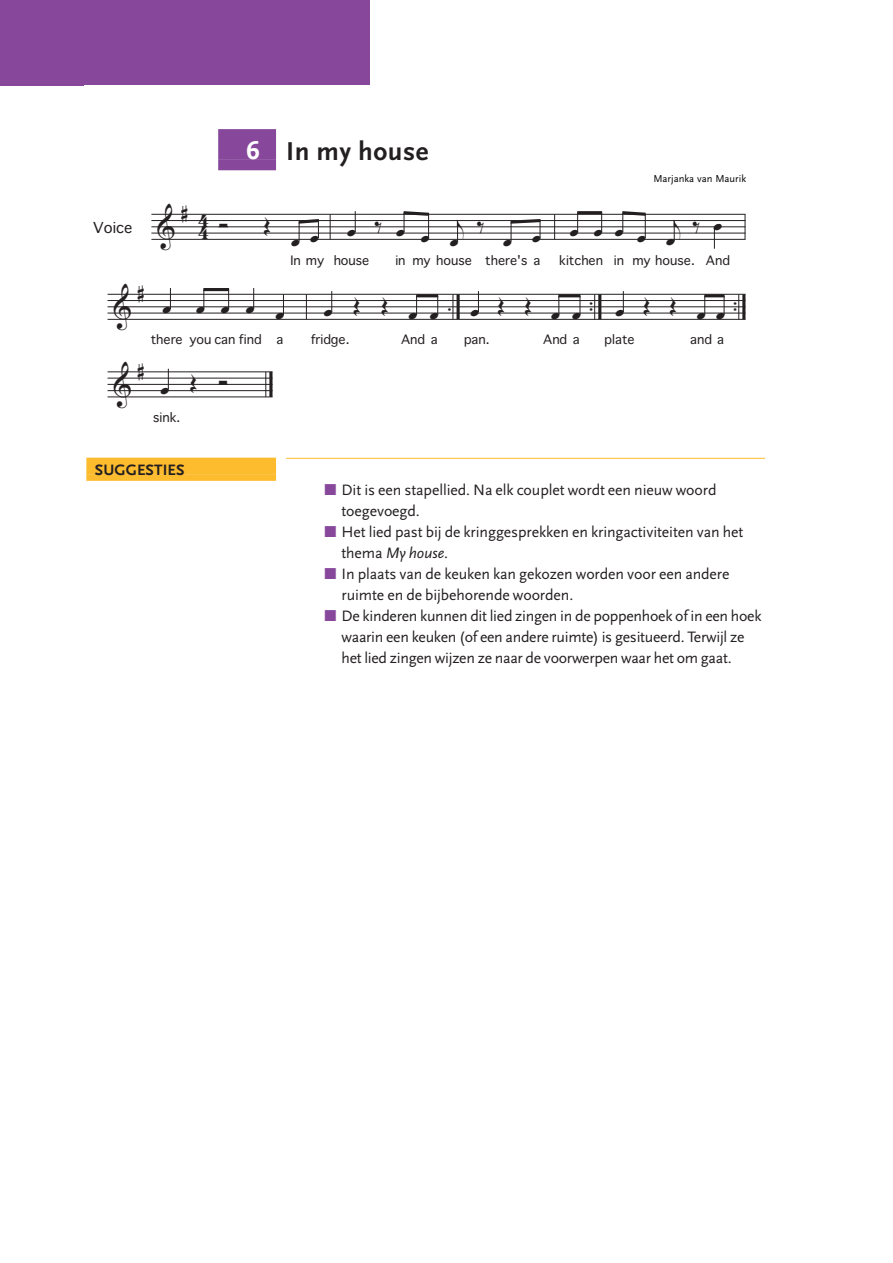
<style>
.page{position:relative;width:893px;height:1263px;background:#fff}
.page>*{position:absolute;margin:0;border:0;box-sizing:border-box;transform-origin:0 0}
.t1{font:700 27px "Scala Sans";letter-spacing:.025em;color:#231f20}
.t2{font:25.05px "Maestro";letter-spacing:.765em;color:#231f20}
.t3{font:15.75px/21px "Scala Sans";letter-spacing:-.005em;color:#231f20}
.t4{font:700 15.75px "Scala Sans";letter-spacing:.005em;color:#231f20}
.t5{font:14.55px "Geneva";color:#231f20}
.t6{font:12.6px "Geneva";color:#231f20}
.t7{font:10.5px "Scala Sans";color:#000}
.s1{font-family:"Scala Sans Figures";color:#fff}
.s2{color:#87489c}
.s3{font-style:italic}
</style>
<div class="page">
<div style="left:0;top:0;width:370px;height:692px;background:#87489c"></div>
<div style="left:0;top:86px;width:85px;height:606px;background:#fff"></div>
<div style="left:85px;top:86px;width:680px;height:106px;background:#fff"></div>
<div style="left:74px;top:111px;width:691px;height:581px;background:#fff"></div>
<div style="left:218px;top:129px;width:58px;height:30px;background:#87489c"></div>
<div style="left:218px;top:159px;width:58px;height:11px;background:#87489c"></div>
<div style="left:86px;top:458px;width:190px;height:16px;background:#fdbb2e"></div>
<div style="left:86px;top:474px;width:190px;height:7px;background:#fdbb2e"></div>
<hr style="left:286px;top:458px;width:479px;height:1px;background:#fdbb2e">
<hr style="left:218px;top:696px;width:58px;height:1px;background:#87489c">
<svg style="left:330px;top:215px;width:1px;height:24px"></svg>
<svg style="left:554px;top:215px;width:1px;height:24px"></svg>
<svg style="left:745px;top:214px;width:1px;height:25px"></svg>
<hr style="left:151px;top:214px;width:594px;height:1px;background:#231f20">
<hr style="left:151px;top:220px;width:594px;height:1px;background:#231f20">
<hr style="left:151px;top:226px;width:594px;height:1px;background:#231f20">
<hr style="left:151px;top:233px;width:594px;height:1px;background:#231f20">
<hr style="left:151px;top:239px;width:594px;height:1px;background:#231f20">
<svg style="left:299px;top:219px;width:20px;height:22px"></svg>
<svg style="left:355px;top:211px;width:1px;height:21px"></svg>
<svg style="left:404px;top:211px;width:25px;height:27px"></svg>
<svg style="left:457px;top:221px;width:1px;height:20px"></svg>
<svg style="left:511px;top:219px;width:30px;height:22px"></svg>
<svg style="left:577px;top:215px;width:1px;height:17px"></svg>
<svg style="left:601px;top:215px;width:1px;height:17px"></svg>
<hr style="left:577px;top:211px;width:25px;height:3px;background:#231f20">
<svg style="left:622px;top:211px;width:24px;height:27px"></svg>
<svg style="left:674px;top:221px;width:1px;height:20px"></svg>
<svg style="left:714px;top:228px;width:1px;height:21px"></svg>
<svg style="left:306px;top:295px;width:1px;height:24px"></svg>
<hr style="left:457px;top:294px;width:3px;height:25px;background:#231f20">
<svg style="left:452px;top:295px;width:1px;height:24px"></svg>
<hr style="left:598px;top:294px;width:3px;height:25px;background:#231f20">
<svg style="left:594px;top:295px;width:1px;height:24px"></svg>
<hr style="left:742px;top:294px;width:3px;height:25px;background:#231f20">
<svg style="left:738px;top:295px;width:1px;height:24px"></svg>
<hr style="left:108px;top:294px;width:637px;height:1px;background:#231f20">
<hr style="left:108px;top:300px;width:637px;height:1px;background:#231f20">
<hr style="left:108px;top:306px;width:637px;height:1px;background:#231f20">
<hr style="left:108px;top:313px;width:637px;height:1px;background:#231f20">
<hr style="left:108px;top:319px;width:637px;height:1px;background:#231f20">
<svg style="left:170px;top:288px;width:1px;height:21px"></svg>
<svg style="left:203px;top:291px;width:1px;height:18px"></svg>
<svg style="left:228px;top:291px;width:1px;height:18px"></svg>
<hr style="left:203px;top:288px;width:26px;height:3px;background:#231f20">
<svg style="left:253px;top:288px;width:1px;height:21px"></svg>
<svg style="left:283px;top:294px;width:1px;height:21px"></svg>
<svg style="left:331px;top:291px;width:1px;height:21px"></svg>
<svg style="left:416px;top:297px;width:1px;height:18px"></svg>
<svg style="left:437px;top:297px;width:1px;height:18px"></svg>
<hr style="left:416px;top:294px;width:22px;height:3px;background:#231f20">
<svg style="left:478px;top:291px;width:1px;height:21px"></svg>
<svg style="left:558px;top:297px;width:1px;height:18px"></svg>
<svg style="left:579px;top:297px;width:1px;height:18px"></svg>
<hr style="left:558px;top:294px;width:22px;height:3px;background:#231f20">
<svg style="left:623px;top:291px;width:1px;height:21px"></svg>
<svg style="left:704px;top:297px;width:1px;height:18px"></svg>
<svg style="left:724px;top:296px;width:1px;height:19px"></svg>
<hr style="left:704px;top:294px;width:20px;height:3px;background:#231f20">
<svg style="left:269px;top:372px;width:4px;height:24px"></svg>
<svg style="left:265px;top:372px;width:1px;height:24px"></svg>
<hr style="left:108px;top:371px;width:165px;height:1px;background:#231f20">
<hr style="left:108px;top:378px;width:165px;height:1px;background:#231f20">
<hr style="left:108px;top:384px;width:165px;height:1px;background:#231f20">
<hr style="left:108px;top:390px;width:165px;height:1px;background:#231f20">
<hr style="left:108px;top:396px;width:165px;height:1px;background:#231f20">
<svg style="left:168px;top:369px;width:1px;height:21px"></svg>
<h1 class="t1" style="left:246px;top:137px;width:184px"><span class="s1">6</span> In my house</h1>
<h2 class="t2" style="left:158px;top:210px;width:19px">&amp;</h2>
<h2 class="t2" style="left:182px;top:191px;width:7px">#</h2>
<h2 class="t2" style="left:198px;top:197px;width:12px">4</h2>
<p class="t5" style="left:93px;top:219px;width:41px">Voice</p>
<h2 class="t2" style="left:219px;top:204px;width:9px">Ó</h2>
<h2 class="t2" style="left:264px;top:204px;width:9px">Œ</h2>
<h2 class="t2" style="left:198px;top:210px;width:12px">4</h2>
<h2 class="t2" style="left:311px;top:216px;width:9px">œ</h2>
<h2 class="t2" style="left:292px;top:219px;width:9px">œ</h2>
<p class="t6" style="left:290px;top:252px;width:35px">In my</p>
<h2 class="t2" style="left:348px;top:210px;width:9px">œ</h2>
<h2 class="t2" style="left:375px;top:210px;width:56px">‰œœ</h2>
<h2 class="t2" style="left:457px;top:204px;width:10px">j</h2>
<h2 class="t2" style="left:450px;top:219px;width:9px">œ</h2>
<h2 class="t2" style="left:477px;top:204px;width:9px">‰</h2>
<h2 class="t2" style="left:504px;top:218px;width:38px">œ œ</h2>
<p class="t6" style="left:334px;top:252px;width:37px">house</p>
<p class="t6" style="left:395px;top:252px;width:147px">in my house there's a</p>
<p class="t7" style="left:653px;top:172px;width:94px">Marjanka van Maurik</p>
<h2 class="t2" style="left:570px;top:210px;width:77px">œœœœ</h2>
<h2 class="t2" style="left:674px;top:204px;width:49px">j ‰ œ</h2>
<h2 class="t2" style="left:667px;top:219px;width:9px">œ</h2>
<p class="t6" style="left:559px;top:252px;width:172px">kitchen in my house. And</p>
<h2 class="t2" style="left:114px;top:290px;width:19px">&amp;</h2>
<h2 class="t2" style="left:138px;top:271px;width:7px">#</h2>
<h2 class="t2" style="left:324px;top:290px;width:115px">œŒŒœœ</h2>
<p class="t6" style="left:311px;top:332px;width:40px">fridge.</p>
<p class="t6" style="left:401px;top:332px;width:38px">And a</p>
<h2 class="t2" style="left:471px;top:290px;width:111px">œŒŒœœ</h2>
<p class="t6" style="left:464px;top:332px;width:27px">pan.</p>
<p class="t6" style="left:543px;top:332px;width:38px">And a</p>
<h2 class="t2" style="left:616px;top:290px;width:110px">œŒŒœœ</h2>
<p class="t6" style="left:605px;top:332px;width:32px">plate</p>
<p class="t6" style="left:690px;top:332px;width:35px">and a</p>
<h2 class="t2" style="left:447px;top:287px;width:5px">.</h2>
<h2 class="t2" style="left:589px;top:283px;width:5px">..</h2>
<h2 class="t2" style="left:733px;top:280px;width:5px">.</h2>
<h2 class="t2" style="left:163px;top:287px;width:93px">œ œœœ</h2>
<h2 class="t2" style="left:733px;top:287px;width:5px">.</h2>
<h2 class="t2" style="left:276px;top:293px;width:9px">œ</h2>
<p class="t6" style="left:151px;top:332px;width:134px">there you can find a</p>
<h2 class="t2" style="left:114px;top:367px;width:19px">&amp;</h2>
<h2 class="t2" style="left:138px;top:348px;width:7px">#</h2>
<h2 class="t2" style="left:161px;top:361px;width:68px">œŒÓ</h2>
<p class="t6" style="left:153px;top:409px;width:29px">sink.</p>
<p class="t4" style="left:95px;top:461px;width:91px">SUGGESTIES</p>
<p class="t3" style="left:341px;top:480px;width:376px;text-indent:-17px"><span class="s2">■</span> Dit is een stapellied. Na elk couplet wordt een nieuw woord toegevoegd.</p>
<p class="t3" style="left:341px;top:522px;width:403px;text-indent:-17px"><span class="s2">■</span> Het lied past bij de kringgesprekken en kringactiviteiten van het thema <span class="s3">My house</span>.</p>
<p class="t3" style="left:341px;top:564px;width:389px;text-indent:-17px"><span class="s2">■</span> In plaats van de keuken kan gekozen worden voor een andere ruimte en de bijbehorende woorden.</p>
<p class="t3" style="left:341px;top:606px;width:421px;text-indent:-17px"><span class="s2">■</span> De kinderen kunnen dit lied zingen in de poppenhoek of in een hoek waarin een keuken (of een andere ruimte) is gesitueerd. Terwijl ze het lied zingen wijzen ze naar de voorwerpen waar het om gaat.</p>
</div>
